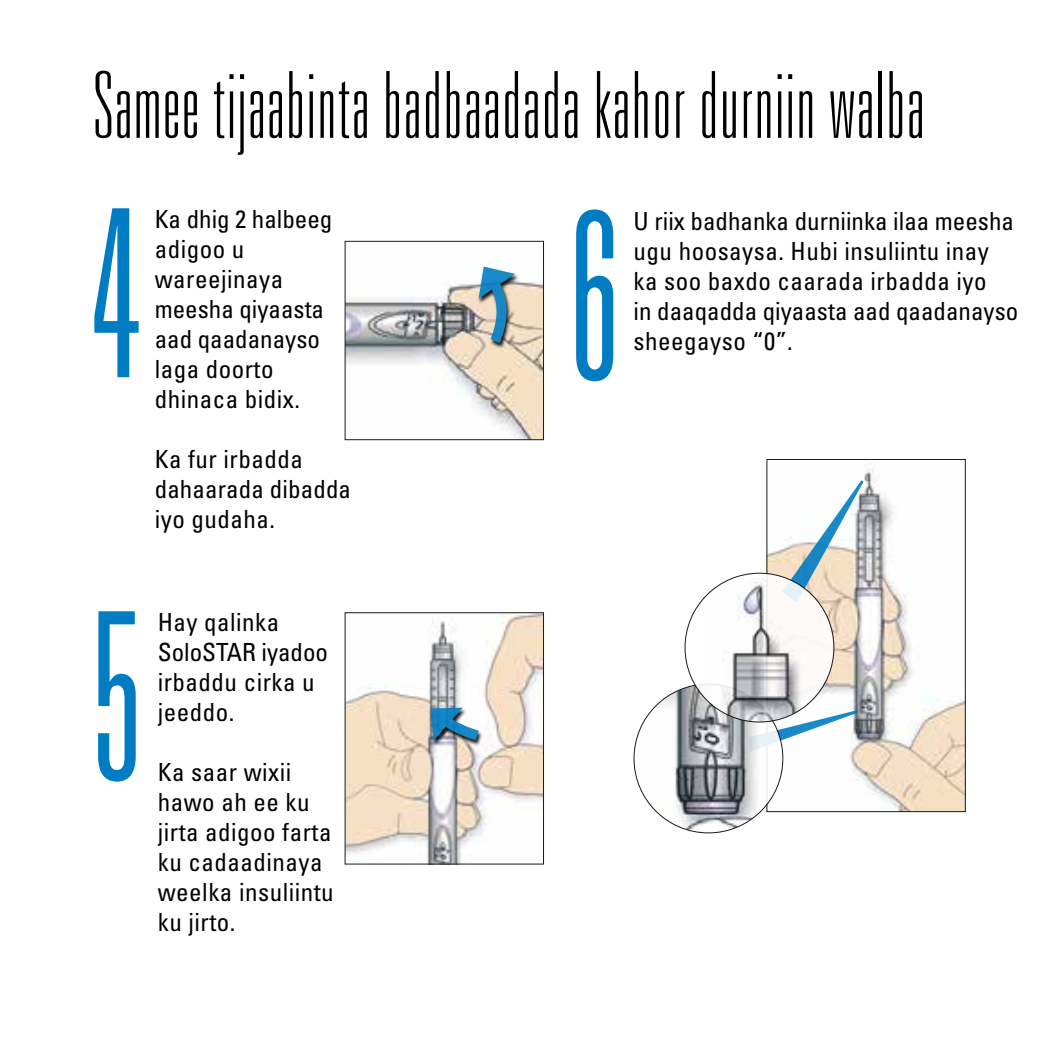
<style>
.page{position:relative;width:1063px;height:1063px;background:#fff}
.page>*{position:absolute;margin:0;border:0;box-sizing:border-box;transform-origin:0 0}
.t1{font:300 ultra-condensed 234px "Univers LT Std";color:#007cc3;scale:.77 1}
.t2{font:100 ultra-condensed 92.5px "Univers LT Std";letter-spacing:.02em;color:#000}
.t3{font:condensed 25px/30px "Univers LT Std";letter-spacing:.02em;color:#000}
</style>
<div class="page">
<img style="left:347px;top:266px;width:195px;height:172px">
<svg style="left:477px;top:267px;width:43px;height:83px"></svg>
<svg style="left:479px;top:267px;width:37px;height:84px;background:#8eabb4"></svg>
<img style="left:347px;top:614px;width:195px;height:248px">
<svg style="left:429px;top:708px;width:2px;height:39px"></svg>
<svg style="left:431px;top:708px;width:56px;height:40px"></svg>
<img style="left:769px;top:464px;width:195px;height:346px">
<div style="left:767px;top:459px;width:199px;height:353px;border:1px solid #000"></div>
<svg style="left:780px;top:478px;width:86px;height:127px"></svg>
<svg style="left:774px;top:708px;width:87px;height:46px"></svg>
<img style="left:634px;top:684px;width:149px;height:149px;border-radius:74px">
<div style="left:685px;top:573px;width:149px;height:149px;background:#fff;border-radius:50%"></div>
<img style="left:708px;top:578px;width:112px;height:144px">
<h2 class="t2" style="left:94px;top:58px;width:832px">Samee tijaabinta badbaadada kahor durniin walba</h2>
<h1 class="t1" style="left:91px;top:172px;width:66px">4</h1>
<p class="t3" style="left:155px;top:203px;width:179px">Ka dhig 2 halbeeg adigoo u wareejinaya meesha qiyaasta aad qaadanayso laga doorto dhinaca bidix.</p>
<p class="t3" style="left:155px;top:443px;width:198px">Ka fur irbadda dahaarada dibadda iyo gudaha.</p>
<h1 class="t1" style="left:91px;top:575px;width:66px">5</h1>
<p class="t3" style="left:158px;top:606px;width:172px">Hay qalinka<br>SoloSTAR iyadoo irbaddu cirka u jeeddo.</p>
<p class="t3" style="left:158px;top:756px;width:177px">Ka saar wixii hawo ah ee ku jirta adigoo farta ku cadaadinaya weelka insuliintu ku jirto.</p>
<h1 class="t1" style="left:570px;top:175px;width:66px">6</h1>
<p class="t3" style="left:634px;top:206px;width:386px">U riix badhanka durniinka ilaa meesha ugu hoosaysa. Hubi insuliintu inay ka soo baxdo caarada irbadda iyo<br>in daaqadda qiyaasta aad qaadanayso sheegayso “0”.</p>
</div>
